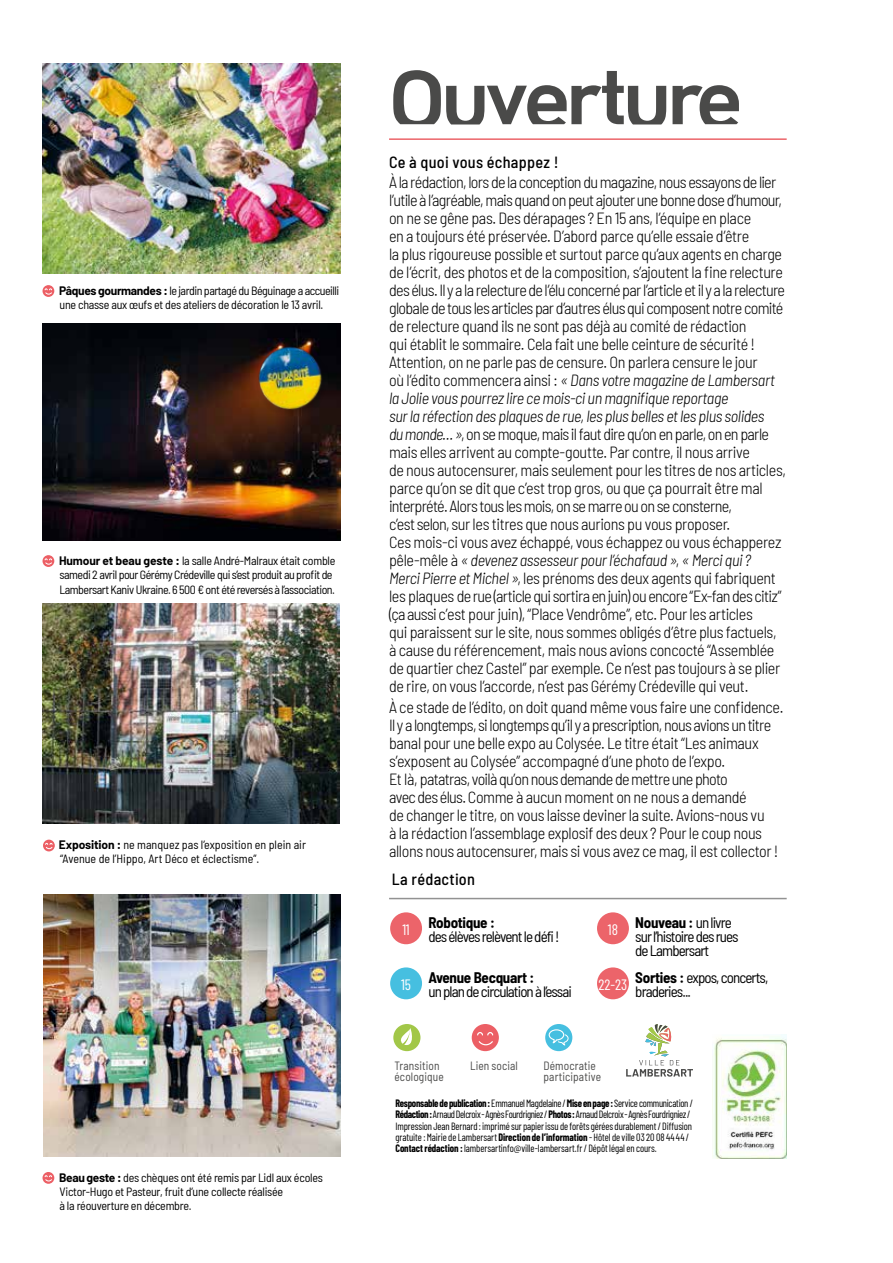
<style>
.page{position:relative;width:893px;height:1263px;background:#fff}
.page>*{position:absolute;margin:0;border:0;box-sizing:border-box;transform-origin:0 0}
.t1{font:700 82.5px "DINCUT";letter-spacing:-.04em;color:#4a4a49}
.t2{font:300 semi-condensed 16.2px/18px "Barlow";letter-spacing:-.025em;color:#000}
.t3{font:500 semi-condensed 16.2px "Barlow";letter-spacing:.02em;color:#000}
.t4{font:semi-condensed 15px/14.1px "Barlow";letter-spacing:-.06em;color:#000}
.t5{font:700 semi-condensed 15px "Barlow";letter-spacing:-.02em;color:#000}
.t6{font:15px "Barlow Condensed";color:#fff}
.t7{font:semi-condensed 12px/14.4px "Barlow";letter-spacing:-.02em;color:#000}
.t8{font:semi-condensed 12px/14.4px "Barlow";letter-spacing:-.04em;color:#000}
.t9{font:semi-condensed 12px/13.5px "Barlow";color:#000}
.t10{font:semi-condensed 12px/11.2px "Barlow";letter-spacing:.01em;color:#4a4a49;scale:.95 1}
.t11{font:10.5px/11.2px "Barlow Condensed";letter-spacing:-.015em;color:#000;scale:.95 1}
.s1{font-weight:700;font-stretch:normal}
.s2{font-style:italic}
.s3{font-weight:700}
</style>
<div class="page">
<img style="left:43px;top:894px;width:297px;height:263px">
<img style="left:43px;top:64px;width:297px;height:209px">
<img style="left:43px;top:604px;width:296px;height:219px">
<img style="left:43px;top:323px;width:297px;height:217px">
<img style="left:714px;top:1035px;width:73px;height:124px">
<hr style="left:389px;top:898px;width:398px;height:1px;background:#929292">
<hr style="left:389px;top:138px;width:398px;height:2px;background:#ec646a">
<svg style="left:393px;top:1024px;width:27px;height:27px"></svg>
<div style="left:472px;top:1024px;width:27px;height:27px;background:#ec5f65;border-radius:50%"></div>
<svg style="left:477px;top:1032px;width:17px;height:14px"></svg>
<div style="left:545px;top:1024px;width:27px;height:27px;background:#46bfe0;border-radius:50%"></div>
<svg style="left:548px;top:1029px;width:21px;height:18px"></svg>
<svg style="left:626px;top:1024px;width:67px;height:52px"></svg>
<div style="left:390px;top:912px;width:32px;height:32px;background:#ec646a;border-radius:50%"></div>
<div style="left:597px;top:912px;width:32px;height:32px;background:#ec646a;border-radius:50%"></div>
<div style="left:390px;top:967px;width:32px;height:32px;background:#46bfe0;border-radius:50%"></div>
<div style="left:597px;top:967px;width:32px;height:32px;background:#ec646a;border-radius:50%"></div>
<div style="left:43px;top:840px;width:12px;height:11px;background:#ec5f65;border-radius:50%"></div>
<svg style="left:45px;top:843px;width:8px;height:6px"></svg>
<div style="left:43px;top:555px;width:11px;height:12px;background:#ec5f65;border-radius:50%"></div>
<svg style="left:45px;top:558px;width:7px;height:7px"></svg>
<div style="left:43px;top:285px;width:11px;height:12px;background:#ec5f65;border-radius:50%"></div>
<svg style="left:45px;top:288px;width:7px;height:7px"></svg>
<div style="left:43px;top:1172px;width:11px;height:12px;background:#ec5f65;border-radius:50%"></div>
<svg style="left:45px;top:1175px;width:7px;height:6px"></svg>
<img style="left:247px;top:336px;width:86px;height:86px">
<p class="t7" style="left:59px;top:282px;width:282px"><span class="s1">Pâques gourmandes :</span> le jardin partagé du Béguinage a accueilli une chasse aux œufs et des ateliers de décoration le 13 avril.</p>
<p class="t8" style="left:59px;top:552px;width:278px"><span class="s1">Humour et beau geste :</span> la salle André-Malraux était comble samedi 2 avril pour Gérémy Crédeville qui s’est produit au profit de<br>Lambersart Kaniv Ukraine. 6 500 € ont été reversés à l’association.</p>
<p class="t9" style="left:59px;top:837px;width:249px"><span class="s1">Exposition :</span> ne manquez pas l’exposition en plein air “Avenue de l’Hippo, Art Déco et éclectisme”.</p>
<p class="t7" style="left:59px;top:1169px;width:265px"><span class="s1">Beau geste :</span> des chèques ont été remis par Lidl aux écoles<br>Victor-Hugo et Pasteur, fruit d’une collecte réalisée<br>à la réouverture en décembre.</p>
<h1 class="t1" style="left:389px;top:42px;width:354px">Ouverture</h1>
<p class="t3" style="left:389px;top:151px;width:171px">Ce à quoi vous échappez !</p>
<p class="t2" style="left:389px;top:172px;width:398px">À la rédaction, lors de la conception du magazine, nous essayons de lier l’utile à l’agréable, mais quand on peut ajouter une bonne dose d’humour, on ne se gêne pas. Des dérapages ? En 15 ans, l’équipe en place<br>en a toujours été préservée. D’abord parce qu’elle essaie d’être<br>la plus rigoureuse possible et surtout parce qu’aux agents en charge de l’écrit, des photos et de la composition, s’ajoutent la fine relecture des élus. Il y a la relecture de l’élu concerné par l’article et il y a la relecture globale de tous les articles par d’autres élus qui composent notre comité de relecture quand ils ne sont pas déjà au comité de rédaction<br>qui établit le sommaire. Cela fait une belle ceinture de sécurité !<br>Attention, on ne parle pas de censure. On parlera censure le jour<br>où l’édito commencera ainsi : <span class="s2">« Dans votre magazine de Lambersart la Jolie vous pourrez lire ce mois-ci un magnifique reportage<br>sur la réfection des plaques de rue, les plus belles et les plus solides<br>du monde… »</span>, on se moque, mais il faut dire qu’on en parle, on en parle mais elles arrivent au compte-goutte. Par contre, il nous arrive<br>de nous autocensurer, mais seulement pour les titres de nos articles, parce qu’on se dit que c’est trop gros, ou que ça pourrait être mal interprété. Alors tous les mois, on se marre ou on se consterne,<br>c’est selon, sur les titres que nous aurions pu vous proposer.<br>Ces mois-ci vous avez échappé, vous échappez ou vous échapperez pêle-mêle à <span class="s2">« devenez assesseur pour l’échafaud »</span>, <span class="s2">« Merci qui ?<br>Merci Pierre et Michel »</span>, les prénoms des deux agents qui fabriquent les plaques de rue (article qui sortira en juin) ou encore “Ex-fan des citiz” (ça aussi c’est pour juin), “Place Vendrôme”, etc. Pour les articles<br>qui paraissent sur le site, nous sommes obligés d’être plus factuels, à cause du référencement, mais nous avions concocté “Assemblée de quartier chez Castel” par exemple. Ce n’est pas toujours à se plier de rire, on vous l’accorde, n’est pas Gérémy Crédeville qui veut.</p>
<p class="t2" style="left:389px;top:696px;width:396px">À ce stade de l’édito, on doit quand même vous faire une confidence.<br>Il y a longtemps, si longtemps qu’il y a prescription, nous avions un titre banal pour une belle expo au Colysée. Le titre était “Les animaux s’exposent au Colysée” accompagné d’une photo de l’expo.<br>Et là, patatras, voilà qu’on nous demande de mettre une photo<br>avec des élus. Comme à aucun moment on ne nous a demandé<br>de changer le titre, on vous laisse deviner la suite. Avions-nous vu<br>à la rédaction l’assemblage explosif des deux ? Pour le coup nous allons nous autocensurer, mais si vous avez ce mag, il est collector !</p>
<p class="t3" style="left:392px;top:867px;width:85px">La rédaction</p>
<p class="t6" style="left:402px;top:918px;width:9px">11</p>
<p class="t5" style="left:428px;top:911px;width:68px">Robotique :</p>
<p class="t4" style="left:428px;top:928px;width:133px">des élèves relèvent le défi !</p>
<p class="t6" style="left:401px;top:973px;width:11px">15</p>
<p class="t5" style="left:428px;top:966px;width:107px">Avenue Becquart :</p>
<p class="t4" style="left:428px;top:983px;width:145px">un plan de circulation à l’essai</p>
<p class="t6" style="left:608px;top:918px;width:12px">18</p>
<p class="t4" style="left:635px;top:914px;width:105px"><span class="s3">Nouveau :</span> un livre sur l’histoire des rues de Lambersart</p>
<p class="t6" style="left:598px;top:973px;width:30px">22-23</p>
<p class="t4" style="left:635px;top:969px;width:135px"><span class="s3">Sorties :</span> expos, concerts, braderies...</p>
<p class="t10" style="left:394px;top:1059px;width:53px">Transition écologique</p>
<p class="t10" style="left:470px;top:1059px;width:52px">Lien social</p>
<p class="t10" style="left:543px;top:1059px;width:62px">Démocratie participative</p>
<p class="t11" style="left:395px;top:1097px;width:315px"><span class="s3">Responsable de publication :</span> Emmanuel Magdelaine / <span class="s3">Mise en page :</span> Service communication / <span class="s3">Rédaction :</span> Arnaud Delcroix - Agnès Fourdrigniez / <span class="s3">Photos :</span> Arnaud Delcroix - Agnès Fourdrigniez / Impression Jean Bernard : imprimé sur papier issu de forêts gérées durablement / Diffusion gratuite : Mairie de Lambersart <span class="s3">Direction de l’information</span> - Hôtel de ville 03 20 08 44 44 / <span class="s3">Contact rédaction :</span> lambersartinfo@ville-lambersart.fr / Dépôt légal en cours.</p>
</div>
